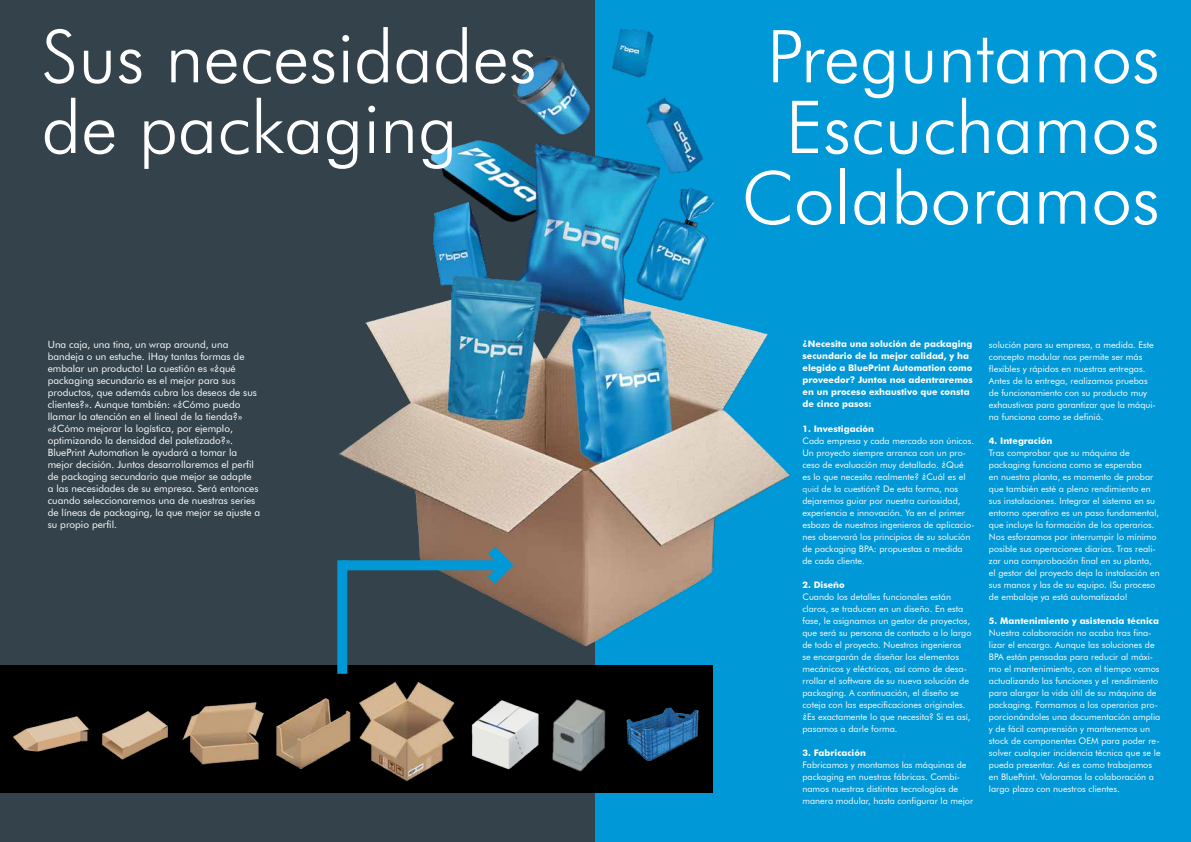
<style>
.page{position:relative;width:1191px;height:842px;background:#fff}
.page>*{position:absolute;margin:0;border:0;box-sizing:border-box;transform-origin:0 0}
.t1{font:300 73px/70.7px "Futura BT";color:#fff}
.t2{font:10px/12px "Futura BT";color:#fff}
.t3{font:9px/12px "Futura BT";color:#fff}
.t4{font:700 9px/12px "Futura BT";color:#fff}
.s1{font-weight:300}
</style>
<div class="page">
<div style="left:0;top:0;width:866px;height:842px;background:#34434b"></div>
<div style="left:595px;top:0;width:596px;height:842px;background:#0098d6"></div>
<img style="left:339px;top:28px;width:451px;height:631px">
<div style="left:0;top:665px;width:712px;height:127px;background:#000"></div>
<img style="left:626px;top:707px;width:73px;height:54px">
<img style="left:356px;top:682px;width:114px;height:111px">
<img style="left:276px;top:691px;width:82px;height:88px">
<img style="left:13px;top:716px;width:65px;height:36px">
<img style="left:78px;top:711px;width:90px;height:49px">
<img style="left:182px;top:702px;width:82px;height:63px">
<img style="left:468px;top:688px;width:71px;height:95px">
<img style="left:552px;top:699px;width:54px;height:73px">
<div style="left:342px;top:560px;width:166px;height:10px;background:#0098d6"></div>
<svg style="left:477px;top:536px;width:43px;height:58px;background:#6b7777"></svg>
<div style="left:337px;top:560px;width:10px;height:114px;background:#0098d6"></div>
<h1 class="t1" style="left:42px;top:20px;width:496px">Sus necesidades de packaging</h1>
<h1 class="t1" style="left:741px;top:20px;width:420px;text-align:right">Preguntamos<br>Escuchamos<br>Colaboramos</h1>
<p class="t2" style="left:48px;top:338px;width:214px">Una caja, una tina, un wrap around, una bandeja o un estuche. ¡Hay tantas formas de embalar un producto! La cuestión es «¿qué packaging secundario es el mejor para sus productos, que además cubra los deseos de sus clientes?». Aunque también: «¿Cómo puedo llamar la atención en el lineal de la tienda?» «¿Cómo mejorar la logística, por ejemplo, optimizando la densidad del paletizado?».<br>BluePrint Automation le ayudará a tomar la mejor decisión. Juntos desarrollaremos el perfil de packaging secundario que mejor se adapte<br>a las necesidades de su empresa. Será entonces cuando seleccionaremos una de nuestras series de líneas de packaging, la que mejor se ajuste a su propio perfil.</p>
<p class="t4" style="left:802px;top:338px;width:172px">¿Necesita una solución de packaging secundario de la mejor calidad, y ha elegido a BluePrint Automation como proveedor? Juntos nos adentraremos en un proceso exhaustivo que consta de cinco pasos:</p>
<p class="t4" style="left:802px;top:423px;width:73px">1. Investigación</p>
<p class="t3" style="left:802px;top:435px;width:174px">Cada empresa y cada mercado son únicos.<br>Un proyecto siempre arranca con un pro&shy;ceso de evaluación muy detallado. ¿Qué<br>es lo que necesita realmente? ¿Cuál es el <span class="s1">quid</span> de la cuestión? De esta forma, nos dejaremos guiar por nuestra curiosidad, experiencia e innovación. Ya en el primer esbozo de nuestros ingenieros de aplicacio&shy;nes observará los principios de su solución de packaging BPA: propuestas a medida<br>de cada cliente.</p>
<p class="t4" style="left:802px;top:579px;width:44px">2. Diseño</p>
<p class="t3" style="left:802px;top:591px;width:170px">Cuando los detalles funcionales están claros, se traducen en un diseño. En esta fase, le asignamos un gestor de proyectos, que será su persona de contacto a lo largo de todo el proyecto. Nuestros ingenieros se encargarán de diseñar los elementos mecánicos y eléctricos, así como de desa&shy;rrollar el software de su nueva solución de packaging. A continuación, el diseño se coteja con las especificaciones originales. ¿Es exactamente lo que necesita? Si es así, pasamos a darle forma.</p>
<p class="t4" style="left:802px;top:747px;width:65px">3. Fabricación</p>
<p class="t3" style="left:802px;top:759px;width:172px">Fabricamos y montamos las máquinas de packaging en nuestras fábricas. Combi&shy;namos nuestras distintas tecnologías de manera modular, hasta configurar la mejor</p>
<p class="t3" style="left:989px;top:339px;width:168px">solución para su empresa, a medida. Este concepto modular nos permite ser más flexibles y rápidos en nuestras entregas.<br>Antes de la entrega, realizamos pruebas de funcionamiento con su producto muy exhaustivas para garantizar que la máqui&shy;na funciona como se definió.</p>
<p class="t4" style="left:989px;top:435px;width:65px">4. Integración</p>
<p class="t3" style="left:989px;top:447px;width:172px">Tras comprobar que su máquina de packaging funciona como se esperaba<br>en nuestra planta, es momento de probar que también esté a pleno rendimiento en sus instalaciones. Integrar el sistema en su entorno operativo es un paso fundamental, que incluye la formación de los operarios.<br>Nos esforzamos por interrumpir lo mínimo posible sus operaciones diarias. Tras reali&shy;zar una comprobación final en su planta, el gestor del proyecto deja la instalación en sus manos y las de su equipo. ¡Su proceso de embalaje ya está automatizado!</p>
<p class="t4" style="left:989px;top:615px;width:172px">5. Mantenimiento y asistencia técnica</p>
<p class="t3" style="left:989px;top:627px;width:173px">Nuestra colaboración no acaba tras fina&shy;lizar el encargo. Aunque las soluciones de BPA están pensadas para reducir al máxi&shy;mo el mantenimiento, con el tiempo vamos actualizando las funciones y el rendimiento para alargar la vida útil de su máquina de packaging. Formamos a los operarios pro&shy;porcionándoles una documentación amplia y de fácil comprensión y mantenemos un stock de componentes OEM para poder re&shy;solver cualquier incidencia técnica que se le pueda presentar. Así es como trabajamos en BluePrint. Valoramos la colaboración a largo plazo con nuestros clientes.</p>
</div>
